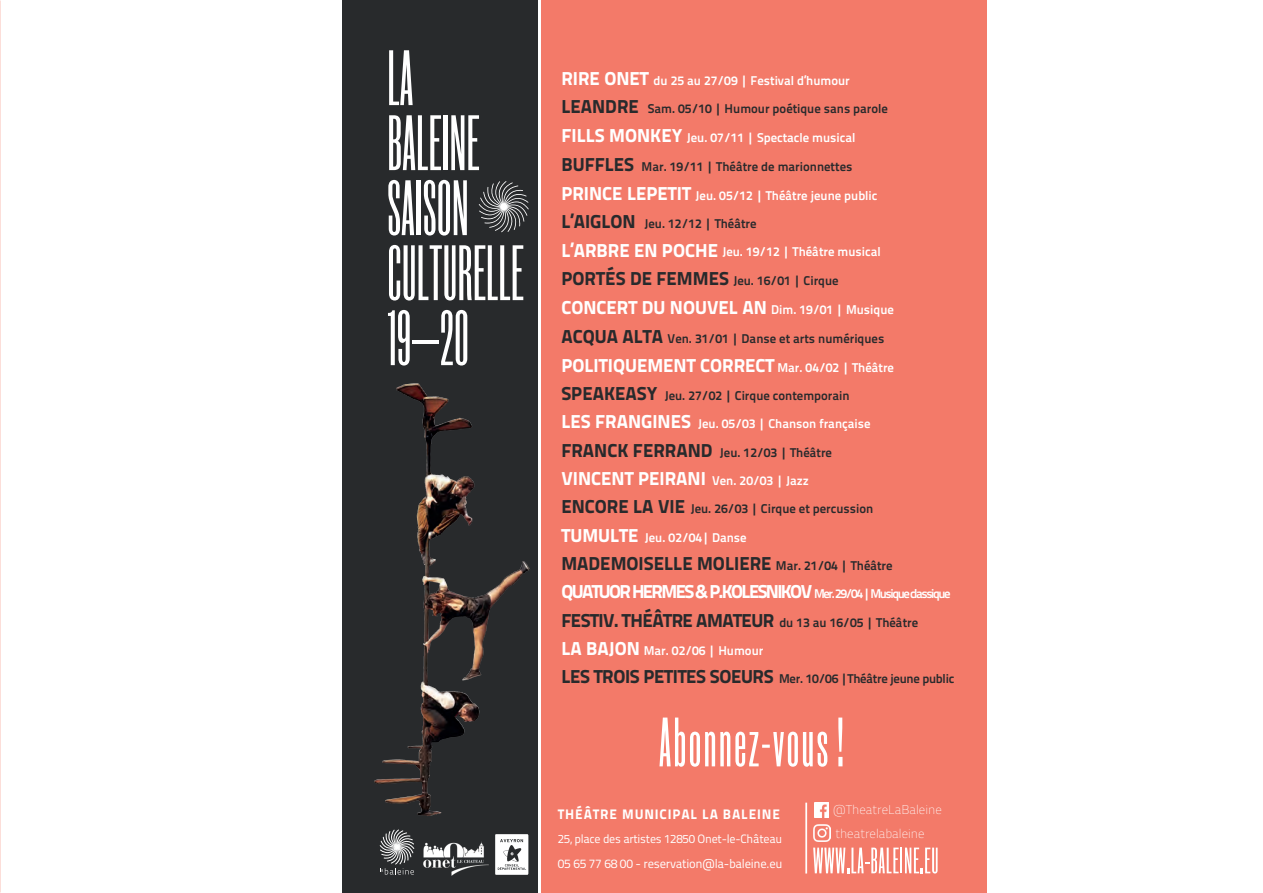
<style>
.page{position:relative;width:1263px;height:893px;background:#fff}
.page>*{position:absolute;margin:0;border:0;box-sizing:border-box;transform-origin:0 0}
.t1{font:18.75px/28.3px "Titillium Text 25 L 999 wt";letter-spacing:-.03em;color:#282a2c}
.t2{font:18.75px "Titillium Text 25 L 999 wt";color:#fff}
.t3{font:13.8px "Titillium Maps 29 L 999 wt";letter-spacing:.06em;color:#fff}
.t4{font:12.75px "Titillium Text 25 L 800 wt";color:#282a2c}
.t5{font:12.75px "Titillium Text 25 L 800 wt";color:#fff}
.t6{font:12.75px "Titillium Text 25 L 800 wt";letter-spacing:-.02em;color:#282a2c}
.t7{font:12.75px/23.5px "Titillium Text 25 L 1 wt";color:#fff}
.t8{font:12.6px "Titillium Maps 29 L 400 wt";letter-spacing:-.02em;color:#fff}
.t9{font:12px "Titillium Maps 29 L 400 wt";letter-spacing:-.02em;color:#fff}
.s1{font-family:"Titillium Text 25 L 999 wt";font-size:18.75px}
.s2{font-family:"Titillium Text 25 L 800 wt";font-size:12.75px}
.s3{color:#fff}
.s4{font-family:"Titillium Text 25 L 800 wt";font-size:12.75px;color:#fff}
</style>
<div class="page">
<div style="left:541px;top:0;width:445px;height:893px;background:#f37a69"></div>
<div style="left:343px;top:0;width:195px;height:893px;background:#282a2c"></div>
<svg style="left:379px;top:829px;width:36px;height:45px"></svg>
<img style="left:423px;top:841px;width:66px;height:35px">
<svg style="left:659px;top:717px;width:183px;height:50px"></svg>
<svg style="left:389px;top:50px;width:24px;height:55px"></svg>
<svg style="left:389px;top:115px;width:52px;height:55px"></svg>
<hr style="left:443px;top:115px;width:4px;height:55px;background:#fff">
<svg style="left:451px;top:115px;width:28px;height:55px"></svg>
<svg style="left:388px;top:180px;width:26px;height:55px"></svg>
<hr style="left:417px;top:180px;width:4px;height:55px;background:#fff">
<svg style="left:424px;top:179px;width:43px;height:57px"></svg>
<svg style="left:389px;top:245px;width:134px;height:55px"></svg>
<svg style="left:388px;top:310px;width:22px;height:56px"></svg>
<hr style="left:412px;top:341px;width:27px;height:3px;background:#fff">
<svg style="left:441px;top:310px;width:26px;height:56px"></svg>
<svg style="left:479px;top:181px;width:50px;height:51px"></svg>
<div style="left:371px;top:380px;width:161px;height:439px;background:#231f20;opacity:.36"></div>
<svg style="left:495px;top:834px;width:33px;height:41px"></svg>
<svg style="left:813px;top:848px;width:86px;height:25px"></svg>
<hr style="left:900px;top:848px;width:2px;height:25px;background:#fff">
<svg style="left:905px;top:848px;width:32px;height:25px"></svg>
<img style="left:814px;top:802px;width:15px;height:15px">
<img style="left:813px;top:825px;width:17px;height:17px">
<hr style="left:805px;top:803px;width:2px;height:70px;background:#fff">
<p class="t5" style="left:561px;top:70px;width:290px"><span class="s1">RIRE ONET</span> du 25 au 27/09 | Festival d’humour</p>
<p class="t4" style="left:561px;top:99px;width:328px"><span class="s1">LEANDRE</span> Sam. 05/10 | Humour poétique sans parole</p>
<p class="t5" style="left:561px;top:128px;width:295px"><span class="s1">FILLS MONKEY</span> Jeu. 07/11 | Spectacle musical</p>
<p class="t4" style="left:561px;top:157px;width:292px"><span class="s1">BUFFLES</span> Mar. 19/11 | Théâtre de marionnettes</p>
<p class="t5" style="left:561px;top:186px;width:317px"><span class="s1">PRINCE LEPETIT</span> Jeu. 05/12 | Théâtre jeune public</p>
<p class="t4" style="left:561px;top:214px;width:197px"><span class="s1">L’AIGLON</span> Jeu. 12/12 | Théâtre</p>
<p class="t5" style="left:561px;top:242px;width:321px"><span class="s1">L’ARBRE EN POCHE</span> Jeu. 19/12 | Théâtre musical</p>
<p class="t4" style="left:561px;top:271px;width:279px"><span class="s1">PORTÉS DE FEMMES</span> Jeu. 16/01 | Cirque</p>
<h1 class="t2" style="left:561px;top:293px;width:334px">CONCERT DU NOUVEL AN <span class="s2">Dim. 19/01 | Musique</span></h1>
<p class="t4" style="left:561px;top:328px;width:324px"><span class="s1">ACQUA ALTA</span> Ven. 31/01 | Danse et arts numériques</p>
<h1 class="t2" style="left:561px;top:350px;width:334px">POLITIQUEMENT CORRECT <span class="s2">Mar. 04/02 | Théâtre</span></h1>
<p class="t4" style="left:561px;top:386px;width:290px"><span class="s1">SPEAKEASY</span> Jeu. 27/02 | Cirque contemporain</p>
<p class="t5" style="left:561px;top:414px;width:311px"><span class="s1">LES FRANGINES</span> Jeu. 05/03 | Chanson française</p>
<p class="t4" style="left:561px;top:442px;width:272px"><span class="s1">FRANCK FERRAND</span> Jeu. 12/03 | Théâtre</p>
<h1 class="t2" style="left:561px;top:464px;width:249px">VINCENT PEIRANI <span class="s2">Ven. 20/03 | Jazz</span></h1>
<p class="t4" style="left:561px;top:499px;width:313px"><span class="s1">ENCORE LA VIE</span> Jeu. 26/03 | Cirque et percussion</p>
<p class="t5" style="left:561px;top:527px;width:187px"><span class="s1">TUMULTE</span> Jeu. 02/04| Danse</p>
<h1 class="t1" style="left:561px;top:548px;width:391px">MADEMOISELLE MOLIERE <span class="s2">Mar. 21/04 | Théâtre </span><span class="s3">QUATUOR HERMES &amp; P.KOLESNIKOV</span> <span class="s4">Mer.29/04 | Musique classique </span>FESTIV. THÉÂTRE AMATEUR <span class="s2">du 13 au 16/05 | Théâtre<br></span><span class="s3">LA BAJON</span></h1>
<p class="t5" style="left:644px;top:641px;width:121px">Mar. 02/06 | Humour</p>
<p class="t6" style="left:561px;top:669px;width:394px"><span class="s1">LES TROIS PETITES SOEURS</span> Mer. 10/06 |Théâtre jeune public</p>
<p class="t3" style="left:558px;top:803px;width:224px">THÉÂTRE MUNICIPAL LA BALEINE</p>
<p class="t9" style="left:558px;top:830px;width:226px">25, place des artistes 12850 Onet-le-Château</p>
<p class="t8" style="left:558px;top:854px;width:226px">05 65 77 68 00 - reservation@la-baleine.eu</p>
<p class="t7" style="left:833px;top:797px;width:110px">@TheatreLaBaleine theatrelabaleine</p>
</div>
